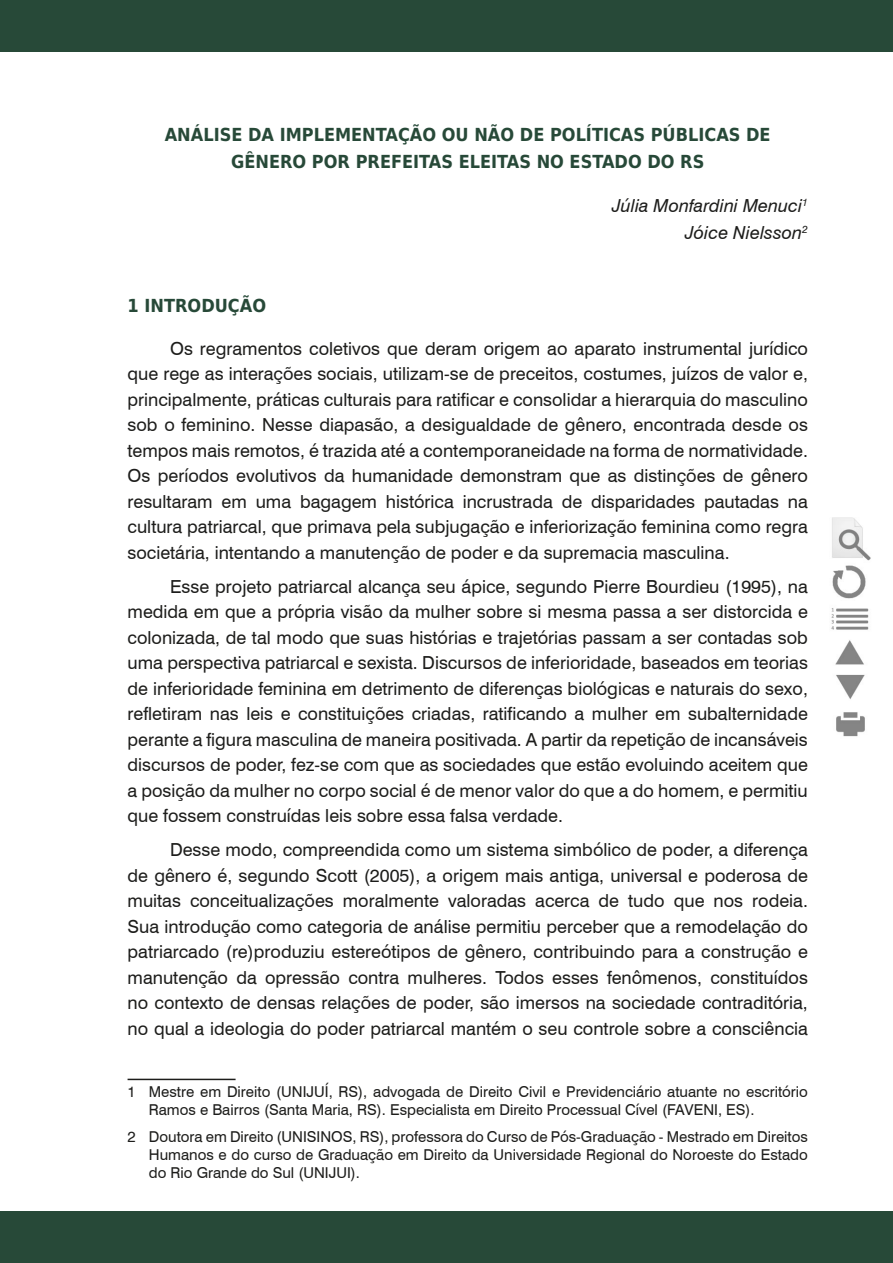
<style>
.page{position:relative;width:893px;height:1263px;background:#fff}
.page>*{position:absolute;margin:0;border:0;box-sizing:border-box;transform-origin:0 0}
.t1{font:18px/25.5px "Swiss 721 BT";color:#1d1d1b;text-align:justify}
.t2{font:700 18px/27px "DejaVu Sans Condensed";color:#274938;text-align:center}
.t3{font:italic 18px/26.7px "Swiss 721 BT";color:#1d1d1b;text-align:right}
.t4{font:15px/18px "Swiss 721 BT";color:#1d1d1b}
</style>
<div class="page">
<div style="left:0;top:0;width:893px;height:51px;background:#274938"></div>
<div style="left:0;top:1212px;width:893px;height:51px;background:#274938"></div>
<hr style="left:128px;top:1079px;width:108px;height:1px;background:#1d1d1b">
<img style="left:831px;top:518px;width:40px;height:219px">
<p class="t2" style="left:165px;top:121px;width:607px">ANÁLISE DA IMPLEMENTAÇÃO OU NÃO DE POLÍTICAS PÚBLICAS DE<br>GÊNERO POR PREFEITAS ELEITAS NO ESTADO DO RS</p>
<p class="t3" style="left:612px;top:192px;width:197px">Júlia Monfardini Menuci<sup>1<br></sup>Jóice Nielsson<sup>2</sup></p>
<p class="t2" style="left:128px;top:292px;width:140px">1 INTRODUÇÃO</p>
<p class="t1" style="left:128px;top:335px;width:682px;text-indent:43px">Os regramentos coletivos que deram origem ao aparato instrumental jurídico que rege as interações sociais, utilizam-se de preceitos, costumes, juízos de valor e, principalmente, práticas culturais para ratificar e consolidar a hierarquia do masculino sob o feminino. Nesse diapasão, a desigualdade de gênero, encontrada desde os tempos mais remotos, é trazida até a contemporaneidade na forma de normatividade.<br>Os períodos evolutivos da humanidade demonstram que as distinções de gênero resultaram em uma bagagem histórica incrustrada de disparidades pautadas na cultura patriarcal, que primava pela subjugação e inferiorização feminina como regra societária, intentando a manutenção de poder e da supremacia masculina.</p>
<p class="t1" style="left:128px;top:573px;width:682px;text-indent:43px">Esse projeto patriarcal alcança seu ápice, segundo Pierre Bourdieu (1995), na medida em que a própria visão da mulher sobre si mesma passa a ser distorcida e colonizada, de tal modo que suas histórias e trajetórias passam a ser contadas sob uma perspectiva patriarcal e sexista. Discursos de inferioridade, baseados em teorias de inferioridade feminina em detrimento de diferenças biológicas e naturais do sexo, refletiram nas leis e constituições criadas, ratificando a mulher em subalternidade perante a figura masculina de maneira positivada. A partir da repetição de incansáveis discursos de poder, fez-se com que as sociedades que estão evoluindo aceitem que a posição da mulher no corpo social é de menor valor do que a do homem, e permitiu que fossem construídas leis sobre essa falsa verdade.</p>
<p class="t1" style="left:128px;top:837px;width:682px;text-indent:43px">Desse modo, compreendida como um sistema simbólico de poder, a diferença de gênero é, segundo Scott (2005), a origem mais antiga, universal e poderosa de muitas conceitualizações moralmente valoradas acerca de tudo que nos rodeia.<br>Sua introdução como categoria de análise permitiu perceber que a remodelação do patriarcado (re)produziu estereótipos de gênero, contribuindo para a construção e manutenção da opressão contra mulheres. Todos esses fenômenos, constituídos no contexto de densas relações de poder, são imersos na sociedade contraditória, no qual a ideologia do poder patriarcal mantém o seu controle sobre a consciência</p>
<p class="t4" style="left:149px;top:1083px;width:661px;text-indent:-21px">1 Mestre em Direito (UNIJUÍ, RS), advogada de Direito Civil e Previdenciário atuante no escritório<br>Ramos e Bairros (Santa Maria, RS). Especialista em Direito Processual Cível (FAVENI, ES).</p>
<p class="t4" style="left:149px;top:1127px;width:661px;text-align:justify;text-indent:-21px">2 Doutora em Direito (UNISINOS, RS), professora do Curso de Pós-Graduação - Mestrado em Direitos Humanos e do curso de Graduação em Direito da Universidade Regional do Noroeste do Estado do Rio Grande do Sul (UNIJUI).</p>
</div>
